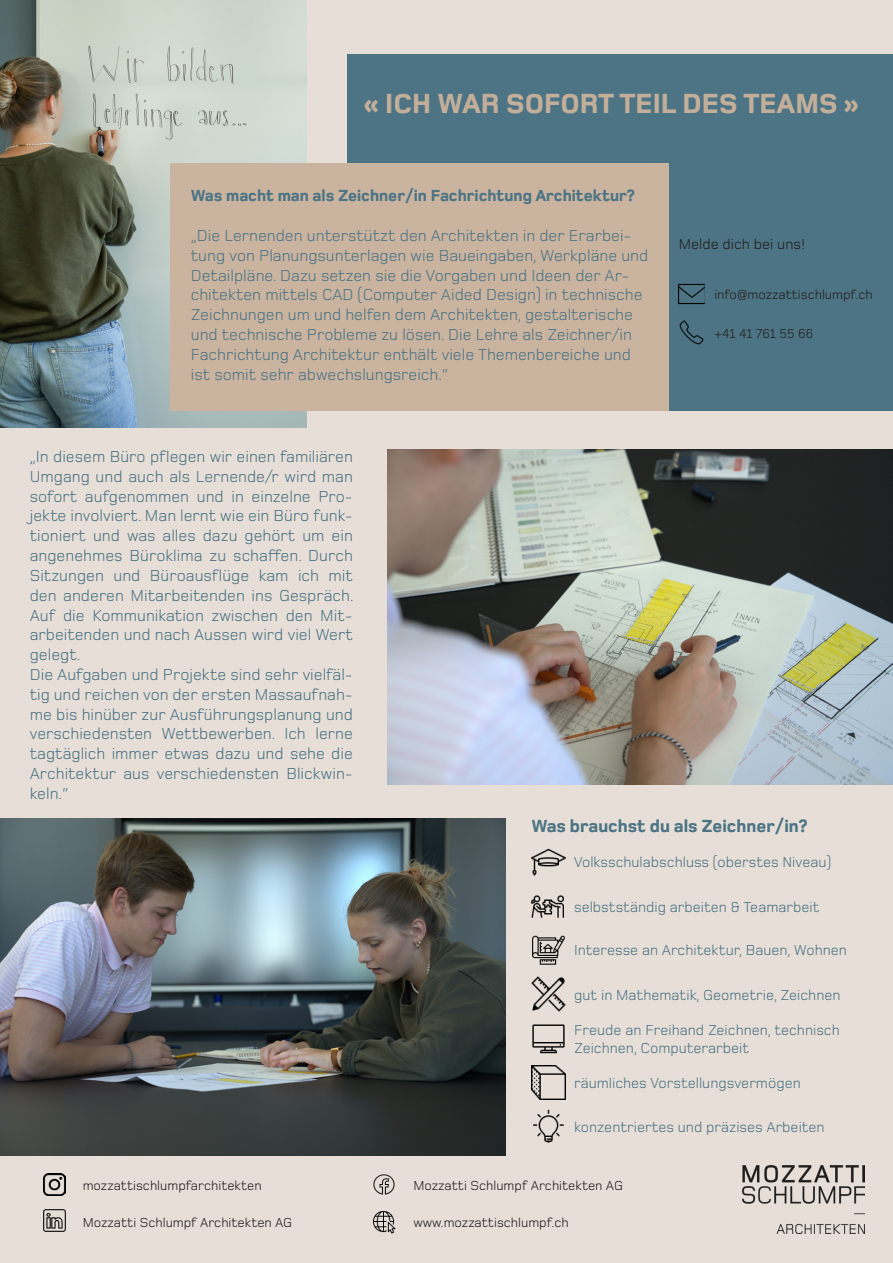
<style>
.page{position:relative;width:893px;height:1263px;background:#e7dfd7}
.page>*{position:absolute;margin:0;border:0;box-sizing:border-box;transform-origin:0 0}
.t1{font:800 28.5px "Foundry Monoline";color:#c3ae9a}
.t2{font:800 18px "Foundry Monoline";color:#4d7485}
.t3{font:16.5px/19.8px "Foundry Monoline";color:#4d7485;text-align:justify}
.t4{font:800 16.5px "Foundry Monoline";color:#4d7485}
.t5{font:15px/18px "Foundry Monoline";color:#4d7485}
.t6{font:15px "Foundry Monoline";color:#231f20}
.t7{font:13.5px "Foundry Monoline";color:#231f20}
</style>
<div class="page">
<img style="left:743px;top:1165px;width:121px;height:68px">
<img style="left:388px;top:450px;width:505px;height:334px">
<img style="left:0;top:819px;width:505px;height:336px">
<img style="left:0;top:0;width:306px;height:427px">
<div style="left:348px;top:54px;width:545px;height:356px;background:#4d7485"></div>
<div style="left:170px;top:163px;width:499px;height:247px;background:#cab49f"></div>
<img style="left:43px;top:1173px;width:23px;height:23px">
<img style="left:43px;top:1209px;width:23px;height:23px">
<img style="left:679px;top:283px;width:26px;height:22px">
<img style="left:532px;top:895px;width:32px;height:23px">
<img style="left:531px;top:848px;width:34px;height:28px">
<img style="left:532px;top:935px;width:33px;height:30px">
<img style="left:531px;top:977px;width:34px;height:35px">
<img style="left:532px;top:1024px;width:33px;height:30px">
<img style="left:531px;top:1066px;width:34px;height:34px">
<img style="left:533px;top:1109px;width:31px;height:33px">
<img style="left:679px;top:320px;width:25px;height:25px">
<img style="left:373px;top:1174px;width:22px;height:21px">
<img style="left:373px;top:1211px;width:23px;height:22px">
<p class="t1" style="left:364px;top:88px;width:496px">« ICH WAR SOFORT TEIL DES TEAMS »</p>
<p class="t4" style="left:191px;top:187px;width:446px">Was macht man als Zeichner/in Fachrichtung Architektur?</p>
<p class="t3" style="left:191px;top:226px;width:459px;text-align:left">„Die Lernenden unterstützt den Architekten in der Erarbei&shy;tung von Planungsunterlagen wie Baueingaben, Werkpläne und Detailpläne. Dazu setzen sie die Vorgaben und Ideen der Ar&shy;chitekten mittels CAD (Computer Aided Design) in technische Zeichnungen um und helfen dem Architekten, gestalterische und technische Probleme zu lösen. Die Lehre als Zeichner/in Fachrichtung Architektur enthält viele Themenbereiche und ist somit sehr abwechslungsreich.“</p>
<p class="t3" style="left:30px;top:447px;width:325px">„In diesem Büro pflegen wir einen familiären Umgang und auch als Lernende/r wird man sofort aufgenommen und in einzelne Pro&shy;jekte involviert. Man lernt wie ein Büro funk&shy;tioniert und was alles dazu gehört um ein angenehmes Büroklima zu schaffen. Durch Sitzungen und Büroausflüge kam ich mit den anderen Mitarbeitenden ins Gespräch.<br>Auf die Kommunikation zwischen den Mit&shy;arbeitenden und nach Aussen wird viel Wert gelegt.</p>
<p class="t3" style="left:30px;top:664px;width:325px">Die Aufgaben und Projekte sind sehr vielfäl&shy;tig und reichen von der ersten Massaufnah&shy;me bis hinüber zur Ausführungsplanung und verschiedensten Wettbewerben. Ich lerne tagtäglich immer etwas dazu und sehe die Architektur aus verschiedensten Blickwin&shy;keln.“</p>
<p class="t6" style="left:679px;top:236px;width:128px">Melde dich bei uns!</p>
<p class="t7" style="left:714px;top:287px;width:160px">info@mozzattischlumpf.ch</p>
<p class="t7" style="left:714px;top:326px;width:101px">+41 41 761 55 66</p>
<p class="t2" style="left:531px;top:816px;width:277px">Was brauchst du als Zeichner/in?</p>
<p class="t5" style="left:574px;top:853px;width:258px">Volksschulabschluss (oberstes Niveau)</p>
<p class="t5" style="left:574px;top:898px;width:247px">selbstständig arbeiten &amp; Teamarbeit</p>
<p class="t5" style="left:574px;top:941px;width:274px">Interesse an Architektur, Bauen, Wohnen</p>
<p class="t5" style="left:574px;top:986px;width:268px">gut in Mathematik, Geometrie, Zeichnen</p>
<p class="t5" style="left:574px;top:1021px;width:267px">Freude an Freihand Zeichnen, technisch<br>Zeichnen, Computerarbeit</p>
<p class="t7" style="left:83px;top:1178px;width:180px">mozzattischlumpfarchitekten</p>
<p class="t7" style="left:83px;top:1215px;width:211px">Mozzatti Schlumpf Architekten AG</p>
<p class="t5" style="left:574px;top:1074px;width:228px">räumliches Vorstellungsvermögen</p>
<p class="t5" style="left:574px;top:1118px;width:252px">konzentriertes und präzises Arbeiten</p>
<p class="t7" style="left:413px;top:1178px;width:211px">Mozzatti Schlumpf Architekten AG</p>
<p class="t7" style="left:413px;top:1215px;width:157px">www.mozzattischlumpf.ch</p>
</div>
